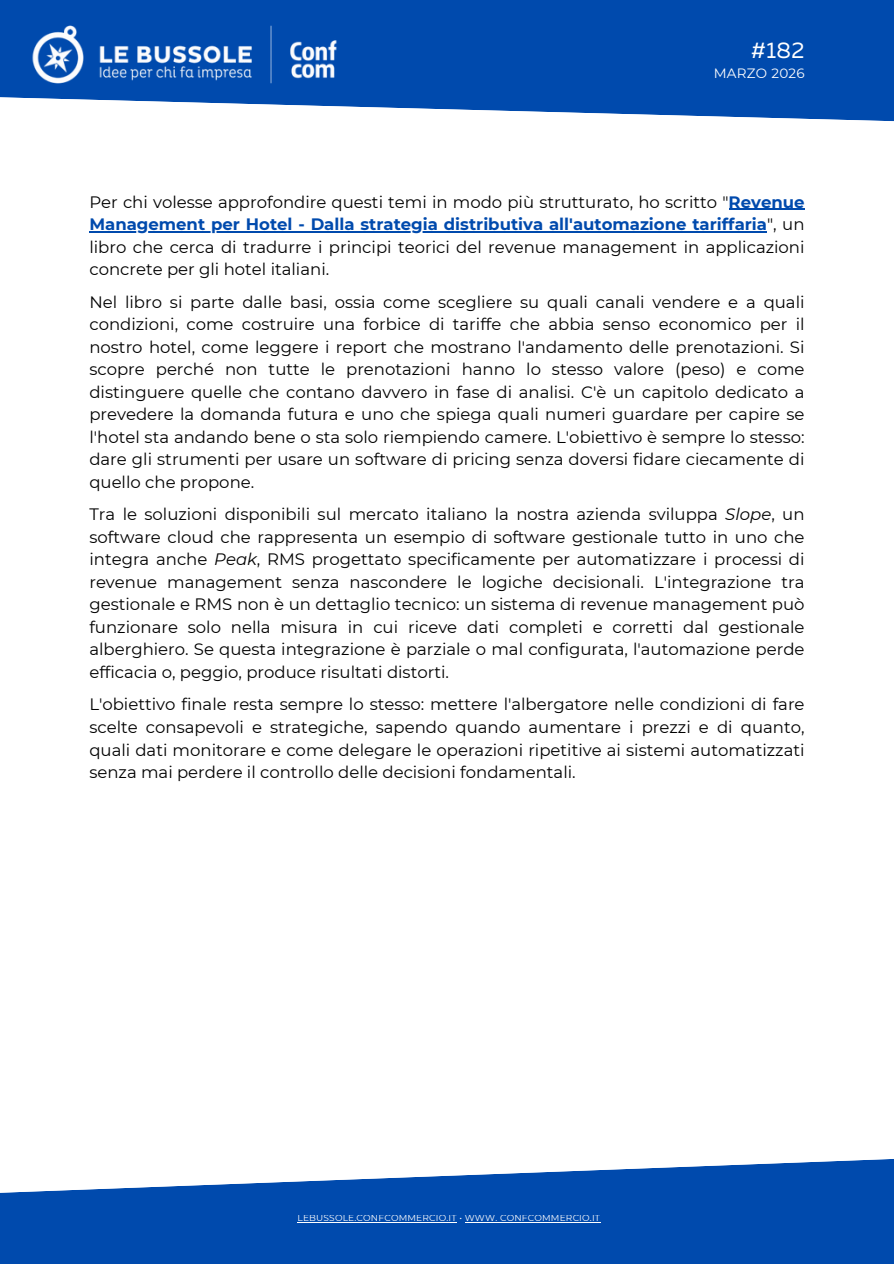
<style>
.page{position:relative;width:894px;height:1264px;background:#fff}
.page>*{position:absolute;margin:0;border:0;box-sizing:border-box;transform-origin:0 0}
.t1{font:22.5px "Muller";color:#fff}
.t2{font:21px "Muller";color:#fff}
.t3{font:16.5px/22.5px "Montserrat";color:#000;text-align:justify}
.t4{font:13.5px "Montserrat";letter-spacing:.02em;color:#fff}
.t5{font:12px "Montserrat";letter-spacing:.02em;color:#fff}
.t6{font:9px "Montserrat";letter-spacing:.02em;color:#fff}
.s1{font-weight:700;color:#004aad}
.s2{font-style:italic}
</style>
<div class="page">
<svg style="left:0;top:1159px;width:893px;height:104px;fill:#004aad"></svg>
<svg style="left:0;top:0;width:893px;height:122px;background:#2463b8"></svg>
<img style="left:13px;top:13px;width:343px;height:84px">
<hr style="left:297px;top:1222px;width:159px;height:1px;background:#fff">
<hr style="left:464px;top:1222px;width:136px;height:1px;background:#fff">
<hr style="left:728px;top:209px;width:76px;height:1px;background:#004aad">
<hr style="left:89px;top:231px;width:677px;height:1px;background:#004aad">
<h1 class="t1" style="left:751px;top:41px;width:55px">#182</h1>
<p class="t4" style="left:713px;top:64px;width:92px">MARZO 2026</p>
<p class="t2" style="left:779px;top:41px;width:26px">35</p>
<p class="t5" style="left:707px;top:63px;width:98px">FEBBRAIO 2021</p>
<p class="t2" style="left:748px;top:41px;width:58px">#049</p>
<p class="t5" style="left:719px;top:63px;width:87px">GIUGNO 2022</p>
<p class="t3" style="left:89px;top:190px;width:716px">Per chi volesse approfondire questi temi in modo più strutturato, ho scritto "<span class="s1">Revenue Management per Hotel - Dalla strategia distributiva all'automazione tariffaria</span>", un libro che cerca di tradurre i principi teorici del revenue management in applicazioni concrete per gli hotel italiani.</p>
<p class="t3" style="left:89px;top:290px;width:716px">Nel libro si parte dalle basi, ossia come scegliere su quali canali vendere e a quali condizioni, come costruire una forbice di tariffe che abbia senso economico per il nostro hotel, come leggere i report che mostrano l'andamento delle prenotazioni. Si scopre perché non tutte le prenotazioni hanno lo stesso valore (peso) e come distinguere quelle che contano davvero in fase di analisi. C'è un capitolo dedicato a prevedere la domanda futura e uno che spiega quali numeri guardare per capire se l'hotel sta andando bene o sta solo riempiendo camere. L'obiettivo è sempre lo stesso: dare gli strumenti per usare un software di pricing senza doversi fidare ciecamente di quello che propone.</p>
<p class="t3" style="left:89px;top:503px;width:716px">Tra le soluzioni disponibili sul mercato italiano la nostra azienda sviluppa <span class="s2">Slope</span>, un software cloud che rappresenta un esempio di software gestionale tutto in uno che integra anche <span class="s2">Peak</span>, RMS progettato specificamente per automatizzare i processi di revenue management senza nascondere le logiche decisionali. L'integrazione tra gestionale e RMS non è un dettaglio tecnico: un sistema di revenue management può funzionare solo nella misura in cui riceve dati completi e corretti dal gestionale alberghiero. Se questa integrazione è parziale o mal configurata, l'automazione perde efficacia o, peggio, produce risultati distorti.</p>
<p class="t3" style="left:89px;top:693px;width:716px">L'obiettivo finale resta sempre lo stesso: mettere l'albergatore nelle condizioni di fare scelte consapevoli e strategiche, sapendo quando aumentare i prezzi e di quanto, quali dati monitorare e come delegare le operazioni ripetitive ai sistemi automatizzati senza mai perdere il controllo delle decisioni fondamentali.</p>
<p class="t6" style="left:297px;top:1212px;width:304px">LEBUSSOLE.CONFCOMMERCIO.IT • WWW. CONFCOMMERCIO.IT</p>
</div>
